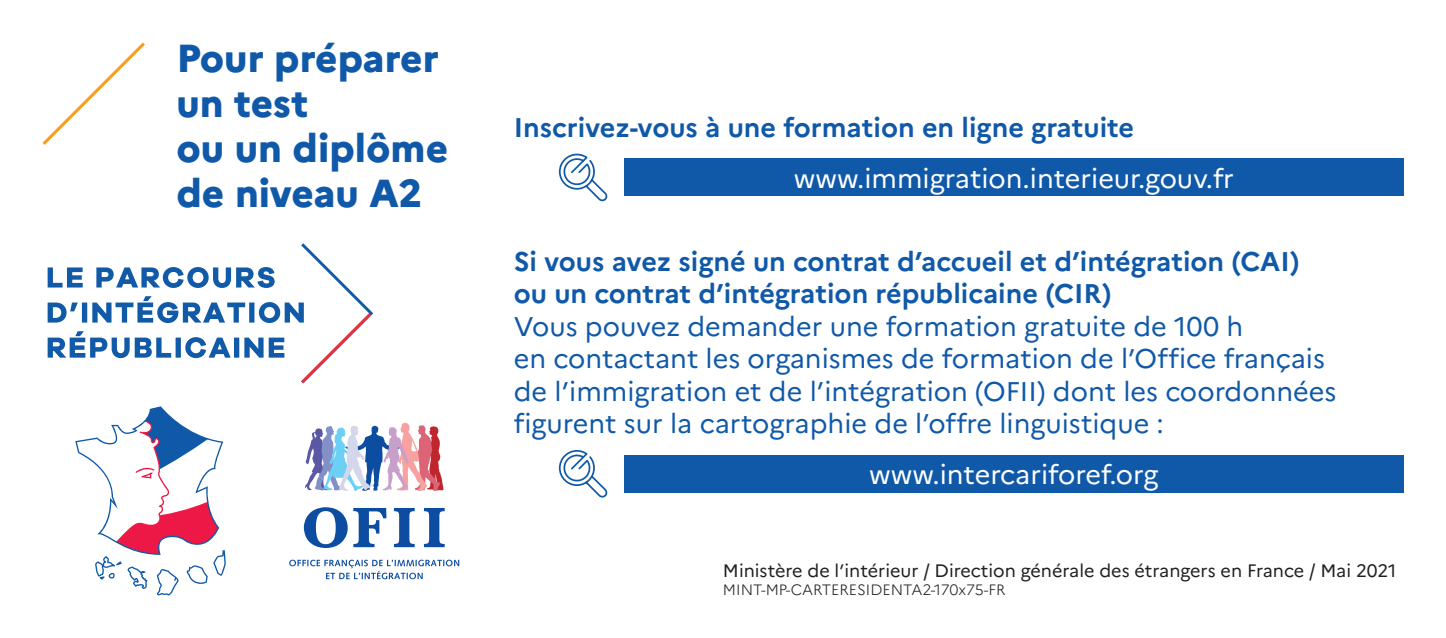
<style>
.page{position:relative;width:1446px;height:638px;background:#fff}
.page>*{position:absolute;margin:0;border:0;box-sizing:border-box;transform-origin:0 0}
.t1{font:800 39px/45px "Marianne";color:#1059a9}
.t2{font:27px/32.4px "Marianne";color:#1059a9}
.t3{font:700 27px/32.4px "Marianne";color:#1059a9}
.t4{font:27px "Marianne";color:#fff}
.t5{font:18px "Marianne";color:#231f20}
.t6{font:300 15px "Marianne";color:#231f20}
</style>
<div class="page">
<svg style="left:558px;top:153px;width:50px;height:49px"></svg>
<div style="left:624px;top:159px;width:779px;height:37px;background:#1059a9"></div>
<svg style="left:558px;top:450px;width:50px;height:48px"></svg>
<div style="left:624px;top:455px;width:779px;height:37px;background:#1059a9"></div>
<svg style="left:48px;top:243px;width:325px;height:140px"></svg>
<svg style="left:42px;top:42px;width:103px;height:103px"></svg>
<svg style="left:75px;top:407px;width:151px;height:188px"></svg>
<svg style="left:290px;top:559px;width:169px;height:20px"></svg>
<svg style="left:304px;top:507px;width:82px;height:41px"></svg>
<svg style="left:394px;top:508px;width:21px;height:39px"></svg>
<svg style="left:424px;top:508px;width:21px;height:39px"></svg>
<svg style="left:305px;top:423px;width:139px;height:68px"></svg>
<h1 class="t1" style="left:176px;top:35px;width:273px">Pour préparer un test<br>ou un diplôme de niveau A2</h1>
<p class="t3" style="left:514px;top:111px;width:622px">Inscrivez-vous à une formation en ligne gratuite</p>
<p class="t4" style="left:794px;top:161px;width:441px">www.immigration.interieur.gouv.fr</p>
<p class="t3" style="left:514px;top:245px;width:787px">Si vous avez signé un contrat d’accueil et d’intégration (CAI) ou un contrat d’intégration républicaine (CIR)</p>
<p class="t2" style="left:514px;top:310px;width:824px">Vous pouvez demander une formation gratuite de 100 h<br>en contactant les organismes de formation de l’Office français de l’immigration et de l’intégration (OFII) dont les coordonnées figurent sur la cartographie de l’offre linguistique :</p>
<p class="t4" style="left:869px;top:458px;width:291px">www.intercariforef.org</p>
<p class="t5" style="left:723px;top:560px;width:675px">Ministère de l’intérieur / Direction générale des étrangers en France / Mai 2021</p>
<p class="t6" style="left:723px;top:581px;width:284px">MINT-MP-CARTERESIDENTA2-170x75-FR</p>
</div>
